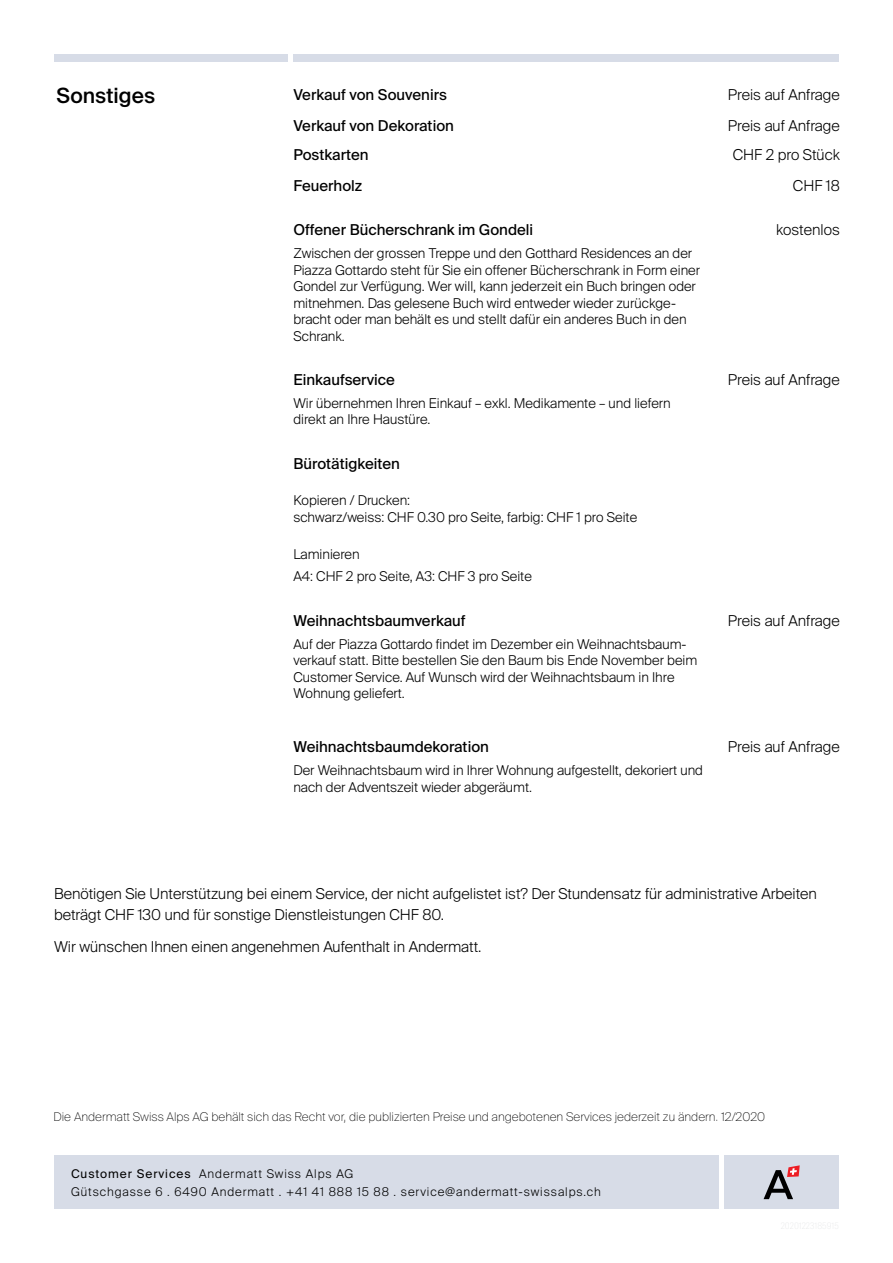
<style>
.page{position:relative;width:893px;height:1263px;background:#fff}
.page>*{position:absolute;margin:0;border:0;box-sizing:border-box;transform-origin:0 0}
.LeftBoxHeader{font:500 21px "Suisse Intl";color:#000}
.ContentBox_Content{font:300 15px/21.6px "Suisse Intl";color:#000}
.ServicesTitle{font:15px "Suisse Intl";color:#000}
.ServicesPrice{font:300 15px "Suisse Intl";color:#000}
.ServicesDescription{font:300 13.5px/16.5px "Suisse Intl";color:#000}
.Disclaimer{font:100 12px "Suisse Intl";color:#000}
.t1{font:300 12px/18px "Suisse Intl";letter-spacing:.075em;color:#000}
.s1{font-weight:400}
</style>
<div class="page">
<div style="left:724px;top:1155px;width:115px;height:54px;background:#d7dce7"></div>
<div style="left:293px;top:54px;width:546px;height:8px;background:#d7dce7"></div>
<div style="left:54px;top:54px;width:234px;height:8px;background:#d7dce7"></div>
<svg style="left:764px;top:1165px;width:36px;height:34px"></svg>
<div style="left:54px;top:1155px;width:665px;height:54px;background:#d7dce7"></div>
<p class="LeftBoxHeader" style="left:56px;top:84px;width:100px">Sonstiges</p>
<p class="ServicesTitle" style="left:293px;top:86px;width:155px">Verkauf von Souvenirs</p>
<p class="ServicesPrice" style="left:728px;top:86px;width:113px">Preis auf Anfrage</p>
<p class="ServicesTitle" style="left:293px;top:117px;width:162px">Verkauf von Dekoration</p>
<p class="ServicesPrice" style="left:728px;top:117px;width:113px">Preis auf Anfrage</p>
<p class="ServicesTitle" style="left:293px;top:146px;width:77px">Postkarten</p>
<p class="ServicesPrice" style="left:733px;top:146px;width:109px">CHF 2 pro Stück</p>
<p class="ServicesTitle" style="left:293px;top:177px;width:70px">Feuerholz</p>
<p class="ServicesPrice" style="left:793px;top:177px;width:48px">CHF 18</p>
<p class="ServicesTitle" style="left:293px;top:221px;width:241px">Offener Bücherschrank im Gondeli</p>
<p class="ServicesDescription" style="left:293px;top:245px;width:408px">Zwischen der grossen Treppe und den Gotthard Residences an der Piazza Gottardo steht für Sie ein offener Bücherschrank in Form einer Gondel zur Verfügung. Wer will, kann jederzeit ein Buch bringen oder mitnehmen. Das gelesene Buch wird entweder wieder zurückge&shy;bracht oder man behält es und stellt dafür ein anderes Buch in den Schrank.</p>
<p class="ServicesPrice" style="left:776px;top:221px;width:65px">kostenlos</p>
<p class="ServicesTitle" style="left:293px;top:371px;width:103px">Einkaufservice</p>
<p class="ServicesDescription" style="left:293px;top:395px;width:379px">Wir übernehmen Ihren Einkauf – exkl. Medikamente – und liefern direkt an Ihre Haustüre.</p>
<p class="ServicesTitle" style="left:293px;top:454px;width:108px">Bürotätigkeiten</p>
<p class="ServicesDescription" style="left:293px;top:492px;width:345px">Kopieren / Drucken:<br>schwarz/weiss: CHF 0.30 pro Seite, farbig: CHF 1 pro Seite</p>
<p class="ServicesDescription" style="left:293px;top:546px;width:68px">Laminieren</p>
<p class="ServicesDescription" style="left:293px;top:569px;width:240px">A4: CHF 2 pro Seite, A3: CHF 3 pro Seite</p>
<p class="ServicesTitle" style="left:293px;top:612px;width:174px">Weihnachtsbaumverkauf</p>
<p class="ServicesDescription" style="left:293px;top:636px;width:405px">Auf der Piazza Gottardo findet im Dezember ein Weihnachtsbaum&shy;verkauf statt. Bitte bestellen Sie den Baum bis Ende November beim Customer Service. Auf Wunsch wird der Weihnachtsbaum in Ihre Wohnung geliefert.</p>
<p class="ServicesTitle" style="left:293px;top:738px;width:197px">Weihnachtsbaumdekoration</p>
<p class="ServicesDescription" style="left:293px;top:762px;width:411px">Der Weihnachtsbaum wird in Ihrer Wohnung aufgestellt, dekoriert und nach der Adventszeit wieder abgeräumt.</p>
<p class="ServicesPrice" style="left:728px;top:371px;width:113px">Preis auf Anfrage</p>
<p class="ServicesPrice" style="left:728px;top:612px;width:113px">Preis auf Anfrage</p>
<p class="ServicesPrice" style="left:728px;top:738px;width:113px">Preis auf Anfrage</p>
<p class="ContentBox_Content" style="left:54px;top:882px;width:764px">Benötigen Sie Unterstützung bei einem Service, der nicht aufgelistet ist? Der Stundensatz für administrative Arbeiten beträgt CHF 130 und für sonstige Dienstleistungen CHF 80.</p>
<p class="ContentBox_Content" style="left:54px;top:936px;width:429px">Wir wünschen Ihnen einen angenehmen Aufenthalt in Andermatt.</p>
<p class="Disclaimer" style="left:54px;top:1110px;width:713px">Die Andermatt Swiss Alps AG behält sich das Recht vor, die publizierten Preise und angebotenen Services jederzeit zu ändern. 12/2020</p>
<p class="t1" style="left:71px;top:1165px;width:531px"><span class="s1">Customer Services</span> Andermatt Swiss Alps AG<br>Gütschgasse 6 . 6490 Andermatt . +41 41 888 15 88 . service@andermatt-swissalps.ch</p>
</div>
